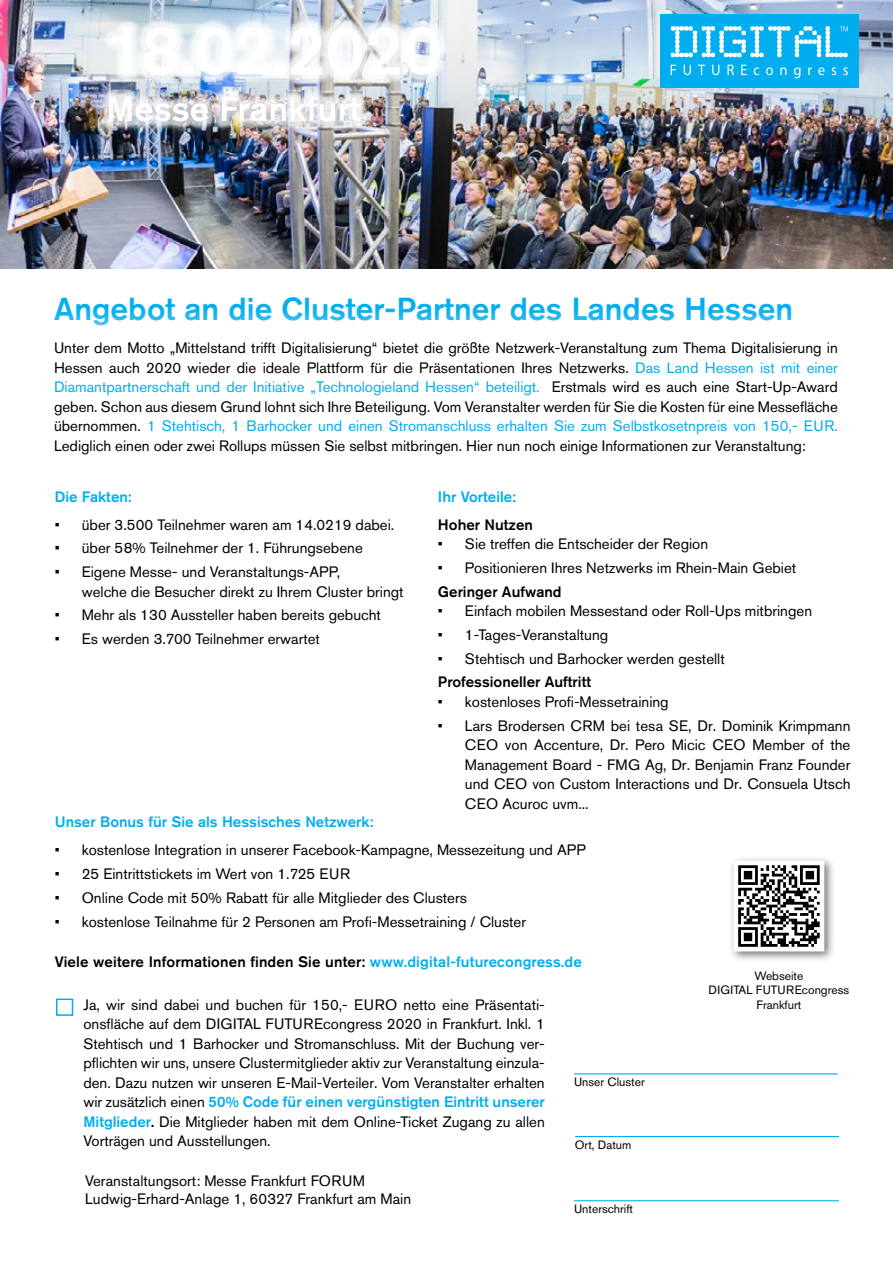
<style>
.page{position:relative;width:893px;height:1263px;background:#fff}
.page>*{position:absolute;margin:0;border:0;box-sizing:border-box;transform-origin:0 0}
.t1{font:500 34.5px "Akzidenz Grotesk Pro";color:#fff}
.t2{font:500 31.5px "Akzidenz Grotesk Pro";color:#00aeef}
.t3{font:15px/19.5px "Akzidenz Grotesk Pro";color:#000;text-align:justify}
.t4{font:500 15px "Akzidenz Grotesk Pro";letter-spacing:.01em;color:#000}
.t5{font:500 15px "Akzidenz Grotesk Pro";color:#00aeef}
.t6{font:12px/14.4px "Akzidenz Grotesk Pro";color:#000;text-align:center}
.s1{color:#00aeef}
.s2{font-weight:500;color:#00aeef}
.s3{font-weight:500}
</style>
<div class="page">
<div style="left:56px;top:998px;width:17px;height:18px;background:#fff;border:2px solid #00aeef"></div>
<hr style="left:575px;top:1136px;width:264px;height:1px;background:#00aeef">
<hr style="left:574px;top:1200px;width:265px;height:1px;background:#00aeef">
<hr style="left:574px;top:1073px;width:264px;height:1px;background:#00aeef">
<div style="left:728px;top:856px;width:107px;height:106px;background:#000;opacity:.56"></div>
<svg style="left:738px;top:866px;width:81px;height:80px"></svg>
<div style="left:733px;top:861px;width:91px;height:90px;border:4px solid #fff"></div>
<img style="left:0;top:0;width:893px;height:268px">
<div style="left:660px;top:14px;width:198px;height:73px;background:#00aeef"></div>
<svg style="left:671px;top:65px;width:5px;height:10px"></svg>
<svg style="left:684px;top:65px;width:7px;height:10px"></svg>
<svg style="left:698px;top:65px;width:7px;height:10px"></svg>
<svg style="left:712px;top:65px;width:7px;height:10px"></svg>
<svg style="left:727px;top:65px;width:7px;height:10px"></svg>
<svg style="left:741px;top:65px;width:6px;height:10px"></svg>
<svg style="left:754px;top:67px;width:5px;height:8px"></svg>
<svg style="left:766px;top:67px;width:7px;height:8px"></svg>
<svg style="left:780px;top:67px;width:6px;height:8px"></svg>
<svg style="left:794px;top:67px;width:6px;height:11px"></svg>
<svg style="left:808px;top:67px;width:4px;height:8px"></svg>
<svg style="left:818px;top:67px;width:7px;height:8px"></svg>
<svg style="left:831px;top:67px;width:5px;height:8px"></svg>
<svg style="left:843px;top:67px;width:5px;height:8px"></svg>
<svg style="left:671px;top:26px;width:177px;height:31px"></svg>
<div style="left:100px;top:18px;width:349px;height:113px;background:#fff;opacity:.76"></div>
<h1 class="t1" style="left:106px;top:86px;width:256px">Messe Frankfurt</h1>
<h2 class="t2" style="left:54px;top:289px;width:741px">Angebot an die Cluster-Partner des Landes Hessen</h2>
<p class="t3" style="left:54px;top:338px;width:785px">Unter dem Motto „Mittelstand trifft Digitalisierung“ bietet die größte Netzwerk-Veranstaltung zum Thema Digitalisierung in Hessen auch 2020 wieder die ideale Plattform für die Präsentationen Ihres Netzwerks. <span class="s1">Das Land Hessen ist mit einer Diamantpartnerschaft und der Initiative „Technologieland Hessen“ beteiligt.</span> Erstmals wird es auch eine Start-Up-Award geben. Schon aus diesem Grund lohnt sich Ihre Beteiligung. Vom Veranstalter werden für Sie die Kosten für eine Messefläche übernommen. <span class="s1">1 Stehtisch, 1 Barhocker und einen Stromanschluss erhalten Sie zum Selbstkosetnpreis von 150,- EUR.<br></span>Lediglich einen oder zwei Rollups müssen Sie selbst mitbringen. Hier nun noch einige Informationen zur Veranstaltung:</p>
<p class="t5" style="left:55px;top:486px;width:78px">Die Fakten:</p>
<p class="t3" style="left:55px;top:514px;width:341px">• über 3.500 Teilnehmer waren am 14.0219 dabei.</p>
<p class="t3" style="left:55px;top:538px;width:309px">• über 58% Teilnehmer der 1. Führungsebene</p>
<p class="t3" style="left:82px;top:562px;width:323px;text-indent:-27px">• Eigene Messe- und Veranstaltungs-APP,<br>welche die Besucher direkt zu Ihrem Cluster bringt</p>
<p class="t3" style="left:55px;top:605px;width:328px">• Mehr als 130 Aussteller haben bereits gebucht</p>
<p class="t3" style="left:55px;top:629px;width:267px">• Es werden 3.700 Teilnehmer erwartet</p>
<p class="t5" style="left:438px;top:486px;width:80px">Ihr Vorteile:</p>
<p class="t4" style="left:438px;top:514px;width:96px">Hoher Nutzen</p>
<p class="t3" style="left:438px;top:534px;width:272px">• Sie treffen die Entscheider der Region</p>
<p class="t3" style="left:438px;top:558px;width:360px">• Positionieren Ihres Netzwerks im Rhein-Main Gebiet</p>
<p class="t4" style="left:438px;top:581px;width:125px">Geringer Aufwand</p>
<p class="t3" style="left:438px;top:601px;width:376px">• Einfach mobilen Messestand oder Roll-Ups mitbringen</p>
<p class="t3" style="left:438px;top:625px;width:172px">• 1-Tages-Veranstaltung</p>
<p class="t3" style="left:438px;top:648px;width:288px">• Stehtisch und Barhocker werden gestellt</p>
<p class="t4" style="left:438px;top:672px;width:155px">Professioneller Auftritt</p>
<p class="t3" style="left:438px;top:692px;width:232px">• kostenloses Profi-Messetraining</p>
<p class="t3" style="left:465px;top:715px;width:387px;text-indent:-27px">• Lars Brodersen CRM bei tesa SE, Dr. Dominik Krimpmann CEO von Accenture, Dr. Pero Micic CEO Member of the Management Board - FMG Ag, Dr. Benjamin Franz Founder und CEO von Custom Interactions und Dr. Consuela Utsch CEO Acuroc uvm...</p>
<p class="t5" style="left:55px;top:812px;width:320px">Unser Bonus für Sie als Hessisches Netzwerk:</p>
<p class="t3" style="left:55px;top:840px;width:533px">• kostenlose Integration in unserer Facebook-Kampagne, Messezeitung und APP</p>
<p class="t3" style="left:55px;top:864px;width:297px">• 25 Eintrittstickets im Wert von 1.725 EUR</p>
<p class="t3" style="left:55px;top:888px;width:414px">• Online Code mit 50% Rabatt für alle Mitglieder des Clusters</p>
<p class="t3" style="left:55px;top:911px;width:473px">• kostenlose Teilnahme für 2 Personen am Profi-Messetraining / Cluster</p>
<p class="t4" style="left:55px;top:952px;width:528px">Viele weitere Informationen finden Sie unter: <span class="s1">www.digital-futurecongress.de</span></p>
<p class="t3" style="left:83px;top:995px;width:463px">Ja, wir sind dabei und buchen für 150,- EURO netto eine Präsentati&shy;onsfläche auf dem DIGITAL FUTUREcongress 2020 in Frankfurt. Inkl. 1<br>Stehtisch und 1 Barhocker und Stromanschluss. Mit der Buchung ver&shy;pflichten wir uns, unsere Clustermitglieder aktiv zur Veranstaltung einzula&shy;den. Dazu nutzen wir unseren E-Mail-Verteiler. Vom Veranstalter erhalten wir zusätzlich einen <span class="s2">50% Code für einen vergünstigten Eintritt unserer Mitglieder</span><span class="s3">.</span> Die Mitglieder haben mit dem Online-Ticket Zugang zu allen Vorträgen und Ausstellungen.</p>
<p class="t6" style="left:574px;top:1074px;width:72px">Unser Cluster</p>
<p class="t6" style="left:575px;top:1137px;width:58px">Ort, Datum</p>
<p class="t3" style="left:85px;top:1171px;width:328px;line-height:18px">Veranstaltungsort: Messe Frankfurt FORUM<br>Ludwig-Erhard-Anlage 1, 60327 Frankfurt am Main</p>
<p class="t6" style="left:574px;top:1202px;width:61px">Unterschrift</p>
<p class="t6" style="left:709px;top:968px;width:142px">Webseite<br>DIGITAL FUTUREcongress<br>Frankfurt</p>
</div>
